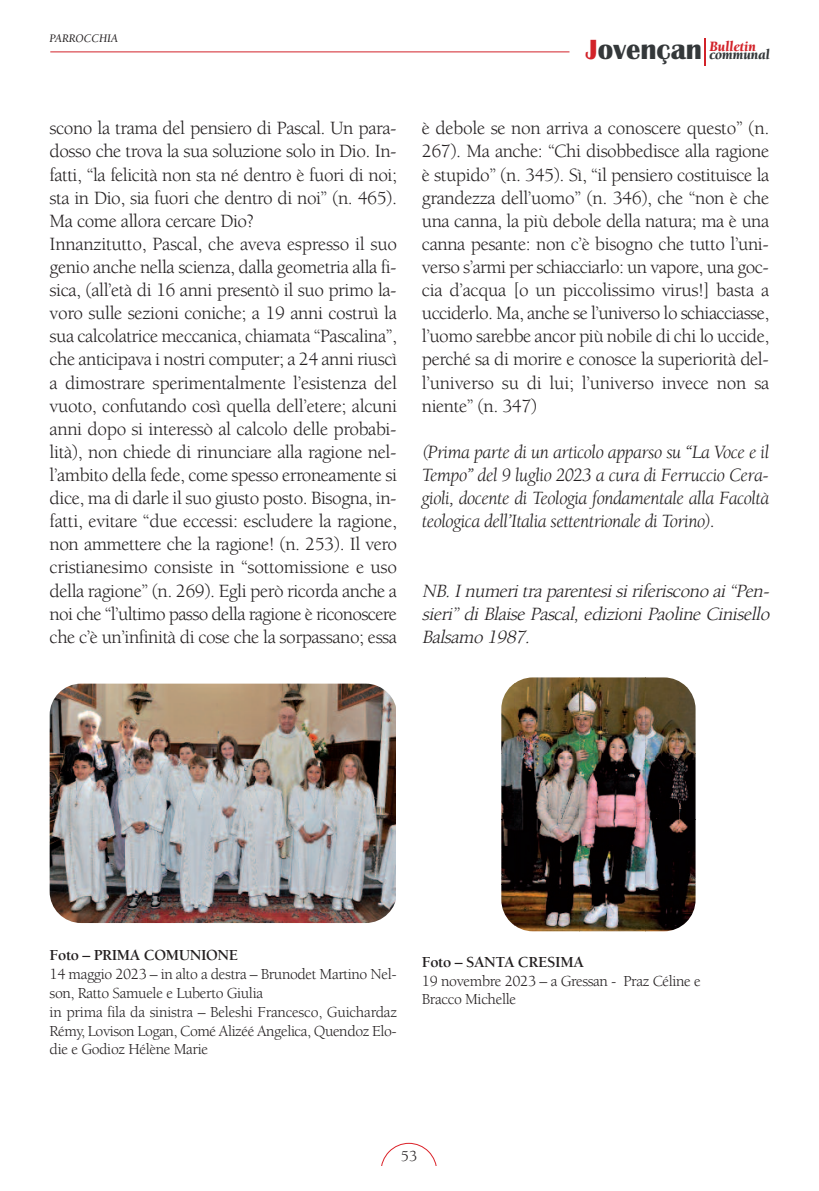
<style>
.page{position:relative;width:819px;height:1191px;background:#fff}
.page>*{position:absolute;margin:0;border:0;box-sizing:border-box;transform-origin:0 0}
.t1{font:19.25px/23.1px "Berkeley";letter-spacing:-.025em;color:#231f20}
.t2{font:italic 19.25px/23.1px "Berkeley";letter-spacing:-.025em;color:#231f20;text-align:justify}
.t3{font:italic 19.25px/23.1px "Berkeley";color:#231f20;text-align:justify}
.t4{font:19.25px "Berkeley";color:#34383a;scale:.95 1}
.t5{font:15.75px/18.9px "Berkeley";letter-spacing:-.025em;color:#231f20}
.t6{font:700 15.75px "Berkeley";letter-spacing:-.025em;color:#231f20}
.t7{font:italic 900 14.7px "Berkeley";color:#d22229;scale:.95 1}
.t8{font:italic 900 14.7px "Berkeley";color:#34383a;scale:.95 1}
.t9{font:italic 11.9px "Berkeley";color:#231f20}
.s1{font-family:"Britannic";font-weight:700;font-style:normal;font-size:28.7px}
.s2{font-family:"Britannic";font-weight:700;font-style:normal;font-size:28.7px;color:#34383a}
</style>
<div class="page">
<hr style="left:704px;top:38px;width:2px;height:27px;background:#d22229">
<hr style="left:50px;top:52px;width:519px;height:1px;background:#d22229">
<svg style="left:381px;top:1142px;width:56px;height:24px"></svg>
<img style="left:50px;top:683px;width:345px;height:240px">
<img style="left:514px;top:677px;width:173px;height:10px">
<img style="left:501px;top:687px;width:194px;height:198px">
<img style="left:501px;top:885px;width:13px;height:40px">
<img style="left:514px;top:885px;width:181px;height:46px">
<p class="t9" style="left:50px;top:34px;width:70px">PARROCCHIA</p>
<p class="t7" style="left:586px;top:41px;width:181px"><span class="s1">J</span><span class="s2">ovençan</span> Bulletin</p>
<p class="t8" style="left:709px;top:49px;width:65px">communal</p>
<p class="t1" style="left:50px;top:118px;width:349px">scono la trama del pensiero di Pascal. Un para&shy;dosso che trova la sua soluzione solo in Dio. In&shy;fatti, “la felicità non sta né dentro è fuori di noi; sta in Dio, sia fuori che dentro di noi” (n. 465).<br>Ma come allora cercare Dio?<br>Innanzitutto, Pascal, che aveva espresso il suo genio anche nella scienza, dalla geometria alla fi&shy;sica, (all’età di 16 anni presentò il suo primo la&shy;voro sulle sezioni coniche; a 19 anni costruì la sua calcolatrice meccanica, chiamata “Pascalina”, che anticipava i nostri computer; a 24 anni riuscì a dimostrare sperimentalmente l’esistenza del vuoto, confutando così quella dell’etere; alcuni anni dopo si interessò al calcolo delle probabi&shy;lità), non chiede di rinunciare alla ragione nel&shy;l’ambito della fede, come spesso erroneamente si dice, ma di darle il suo giusto posto. Bisogna, in&shy;fatti, evitare “due eccessi: escludere la ragione, non ammettere che la ragione! (n. 253). Il vero cristianesimo consiste in “sottomissione e uso della ragione” (n. 269). Egli però ricorda anche a noi che “l’ultimo passo della ragione è riconoscere che c’è un’infinità di cose che la sorpassano; essa</p>
<p class="t1" style="left:422px;top:118px;width:349px;text-align:justify">è debole se non arriva a conoscere questo” (n.<br>267). Ma anche: “Chi disobbedisce alla ragione è stupido” (n. 345). Sì, “il pensiero costituisce la grandezza dell’uomo” (n. 346), che “non è che una canna, la più debole della natura; ma è una canna pesante: non c’è bisogno che tutto l’uni&shy;verso s’armi per schiacciarlo: un vapore, una goc&shy;cia d’acqua [o un piccolissimo virus!] basta a ucciderlo. Ma, anche se l’universo lo schiacciasse, l’uomo sarebbe ancor più nobile di chi lo uccide, perché sa di morire e conosce la superiorità del&shy;l’universo su di lui; l’universo invece non sa niente” (n. 347)</p>
<p class="t2" style="left:422px;top:442px;width:349px">(Prima parte di un articolo apparso su “La Voce e il Tempo” del 9 luglio 2023 a cura di Ferruccio Cera&shy;gioli, docente di Teologia fondamentale alla Facoltà teologica dell’Italia settentrionale di Torino).</p>
<p class="t3" style="left:422px;top:580px;width:353px">NB. I numeri tra parentesi si riferiscono ai “Pen&shy;sieri” di Blaise Pascal, edizioni Paoline Cinisello Balsamo 1987.</p>
<p class="t6" style="left:50px;top:948px;width:190px">Foto – PRIMA COMUNIONE</p>
<p class="t5" style="left:50px;top:965px;width:349px">14 maggio 2023 – in alto a destra – Brunodet Martino Nel&shy;son, Ratto Samuele e Luberto Giulia<br>in prima fila da sinistra – Beleshi Francesco, Guichardaz Rémy, Lovison Logan, Comé Alizéé Angelica, Quendoz Elo&shy;die e Godioz Hélène Marie</p>
<p class="t6" style="left:422px;top:955px;width:163px">Foto – SANTA CRESIMA</p>
<p class="t5" style="left:422px;top:972px;width:280px">19 novembre 2023 – a Gressan - Praz Céline e<br>Bracco Michelle</p>
<p class="t5" style="left:401px;top:1148px;width:18px">53</p>
<p class="t4" style="left:400px;top:1159px;width:21px">27</p>
</div>
